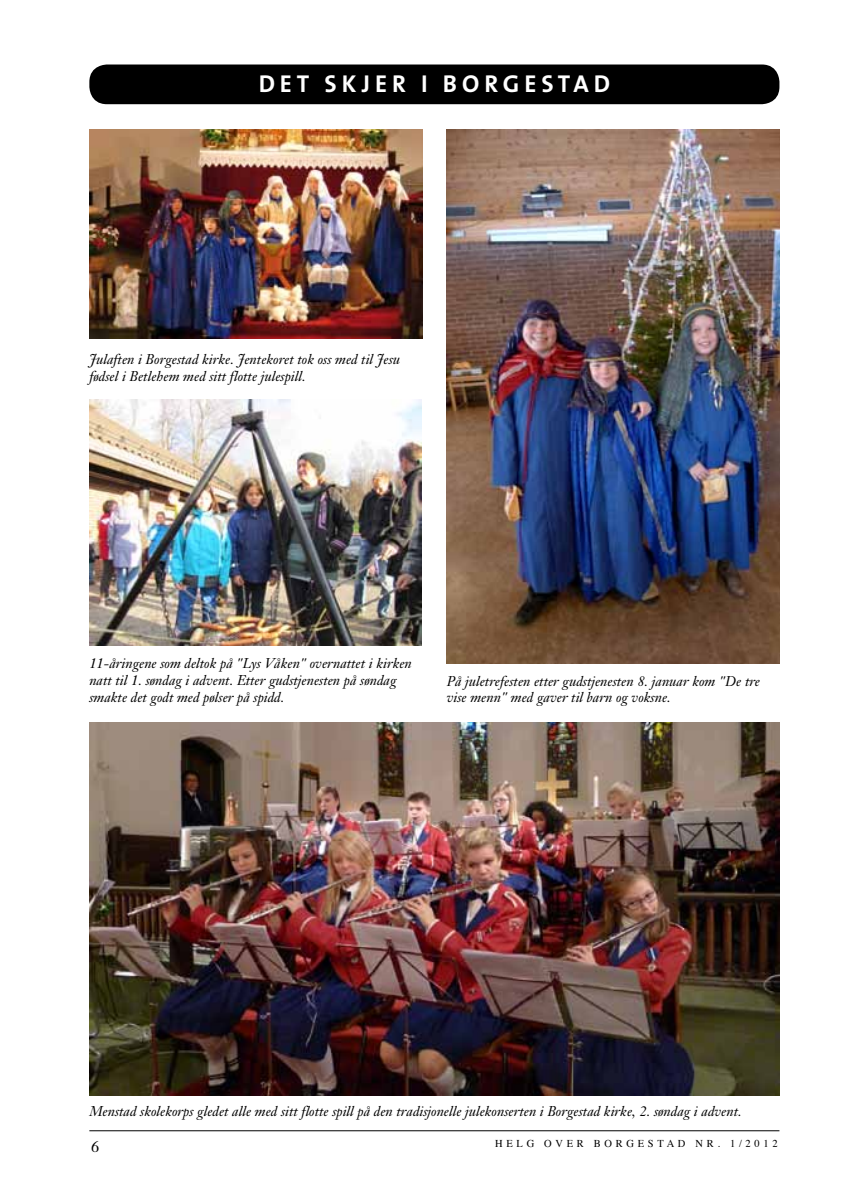
<style>
.page{position:relative;width:844px;height:1191px;background:#fff}
.page>*{position:absolute;margin:0;border:0;box-sizing:border-box;transform-origin:0 0}
.t1{font:24.5px "The Sans Bold Caps";color:#fff}
.t2{font:15.75px "Janson Text";color:#000}
.t3{font:italic 14px/16.8px "Janson Text";color:#000}
.t4{font:10.5px "Times";letter-spacing:.35em;color:#000}
</style>
<div class="page">
<hr style="left:89px;top:1130px;width:690px;height:1px;background:#000">
<div style="left:89px;top:64px;width:690px;height:40px;background:#000;border-radius:18px"></div>
<img style="left:89px;top:129px;width:333px;height:209px">
<img style="left:89px;top:399px;width:333px;height:246px">
<img style="left:446px;top:129px;width:333px;height:534px">
<img style="left:89px;top:722px;width:690px;height:373px">
<h1 class="t1" style="left:258px;top:63px;width:18px">DET</h1>
<h1 class="t1" style="left:324px;top:63px;width:53px">SKJER</h1>
<h1 class="t1" style="left:421px;top:63px;width:121px">I BOR GESTAD</h1>
<p class="t3" style="left:89px;top:351px;width:312px">Julaften i Borgestad kirke. Jentekoret tok oss med til Jesu fødsel i Betlehem med sitt flotte julespill.</p>
<p class="t3" style="left:89px;top:655px;width:324px">11-åringene som deltok på "Lys Våken" overnattet i kirken natt til 1. søndag i advent. Etter gudstjenesten på søndag smakte det godt med pølser på spidd.</p>
<p class="t3" style="left:446px;top:672px;width:315px">På juletrefesten etter gudstjenesten 8. januar kom "De tre vise menn" med gaver til barn og voksne.</p>
<p class="t3" style="left:89px;top:1103px;width:653px">Menstad skolekorps gledet alle med sitt flotte spill på den tradisjonelle julekonserten i Borgestad kirke, 2. søndag i advent.</p>
<p class="t2" style="left:91px;top:1136px;width:10px">6</p>
<p class="t4" style="left:495px;top:1134px;width:284px">HELG OVER BORGESTAD NR. 1/2012</p>
</div>
